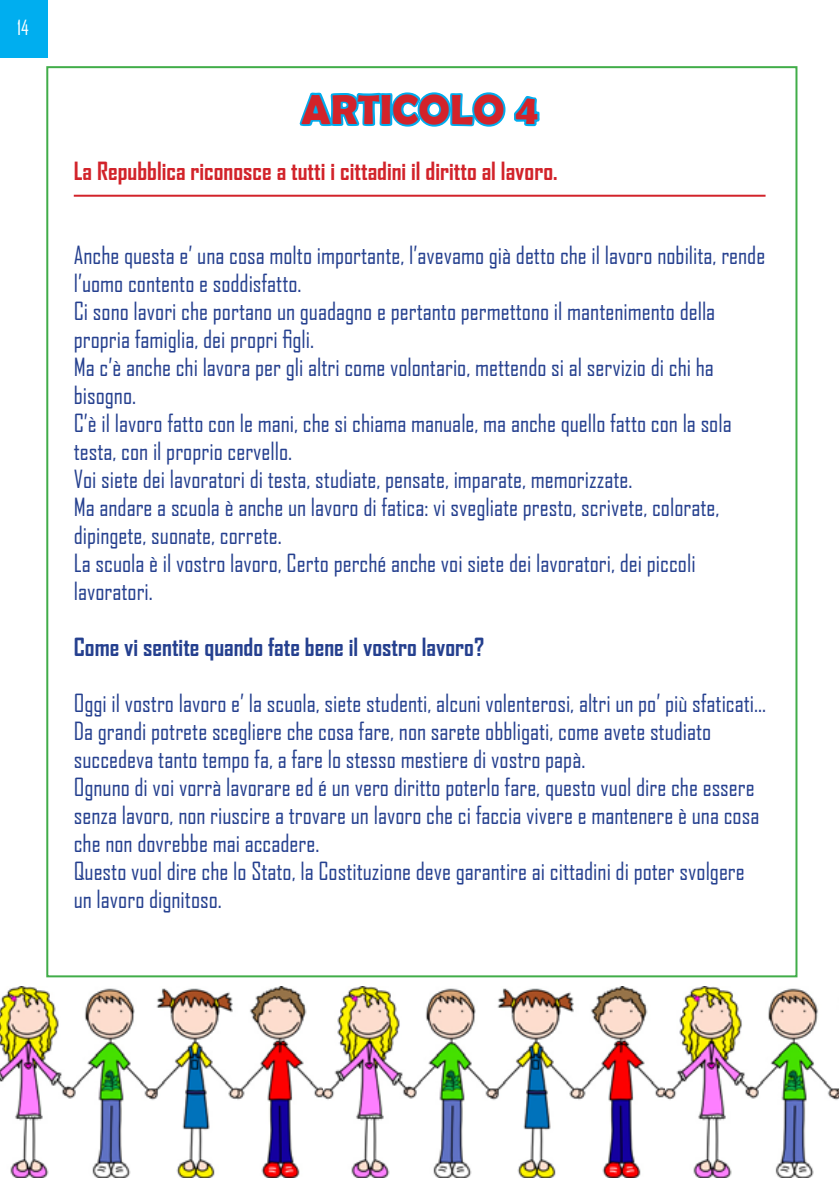
<style>
.page{position:relative;width:840px;height:1191px;background:#fff}
.page>*{position:absolute;margin:0;border:0;box-sizing:border-box;transform-origin:0 0}
.t1{font:700 42px "Berlin Sans FB Demi";color:#d2232a}
.t2{font:24px/28px "Agency FB";color:#25408f}
.t3{font:700 24px "Agency FB";color:#d2232a}
.t4{font:700 24px "Agency FB";color:#25408f}
.t5{font:20px "Agency FB";color:#fff}
</style>
<div class="page">
<div style="left:0;top:0;width:48px;height:57px;background:#00aeef"></div>
<img style="left:0;top:986px;width:838px;height:191px">
<svg style="left:297px;top:66px;width:245px;height:61px"></svg>
<hr style="left:74px;top:195px;width:691px;height:2px;background:#d2232a">
<p class="t5" style="left:17px;top:15px;width:13px">14</p>
<h1 class="t1" style="left:301px;top:85px;width:238px">ARTICOLO 4</h1>
<p class="t3" style="left:74px;top:156px;width:485px">La Repubblica riconosce a tutti i cittadini il diritto al lavoro.</p>
<p class="t2" style="left:74px;top:240px;width:692px">Anche questa e’ una cosa molto importante, l’avevamo già detto che il lavoro nobilita, rende l’uomo contento e soddisfatto.<br>Ci sono lavori che portano un guadagno e pertanto permettono il mantenimento della propria famiglia, dei propri figli.<br>Ma c’è anche chi lavora per gli altri come volontario, mettendo si al servizio di chi ha bisogno.<br>C’è il lavoro fatto con le mani, che si chiama manuale, ma anche quello fatto con la sola testa, con il proprio cervello.<br>Voi siete dei lavoratori di testa, studiate, pensate, imparate, memorizzate.<br>Ma andare a scuola è anche un lavoro di fatica: vi svegliate presto, scrivete, colorate, dipingete, suonate, correte.<br>La scuola è il vostro lavoro, Certo perché anche voi siete dei lavoratori, dei piccoli lavoratori.</p>
<p class="t4" style="left:74px;top:632px;width:411px">Come vi sentite quando fate bene il vostro lavoro?</p>
<p class="t2" style="left:74px;top:689px;width:693px">Oggi il vostro lavoro e’ la scuola, siete studenti, alcuni volenterosi, altri un po’ più sfaticati… Da grandi potrete scegliere che cosa fare, non sarete obbligati, come avete studiato succedeva tanto tempo fa, a fare lo stesso mestiere di vostro papà.<br>Ognuno di voi vorrà lavorare ed é un vero diritto poterlo fare, questo vuol dire che essere senza lavoro, non riuscire a trovare un lavoro che ci faccia vivere e mantenere è una cosa che non dovrebbe mai accadere.<br>Questo vuol dire che lo Stato, la Costituzione deve garantire ai cittadini di poter svolgere un lavoro dignitoso.</p>
</div>
